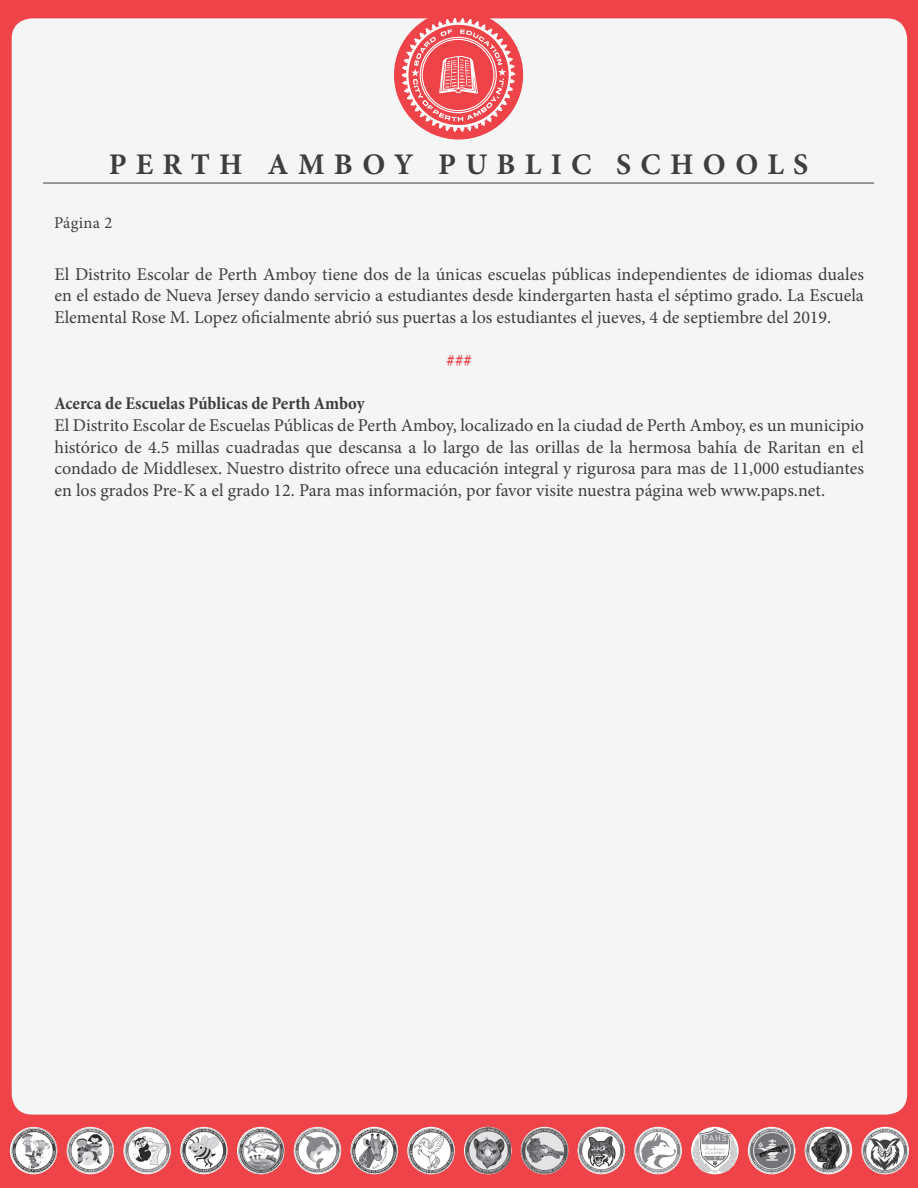
<style>
.page{position:relative;width:918px;height:1188px;background:#ee4349}
.page>*{position:absolute;margin:0;border:0;box-sizing:border-box;transform-origin:0 0}
.t1{font:700 30px "Minion Pro";letter-spacing:.31em;color:#3e3e3f}
.t2{font:18px/21.6px "Minion Pro";color:#3e3e3f;text-align:justify}
.t3{font:700 condensed 18px "Minion Pro";color:#3e3e3f}
.t4{font:700 condensed 18px "Minion Pro";color:#ee4349}
.t5{font:16.5px "Minion Pro";letter-spacing:.015em;color:#3e3e3f}
</style>
<div class="page">
<img style="left:11px;top:1128px;width:45px;height:45px">
<img style="left:181px;top:1128px;width:46px;height:45px">
<img style="left:67px;top:1128px;width:46px;height:45px">
<img style="left:238px;top:1128px;width:46px;height:46px">
<img style="left:124px;top:1128px;width:46px;height:45px">
<img style="left:294px;top:1128px;width:46px;height:45px">
<img style="left:351px;top:1128px;width:46px;height:46px">
<img style="left:579px;top:1128px;width:45px;height:45px">
<img style="left:408px;top:1128px;width:46px;height:46px">
<img style="left:805px;top:1128px;width:46px;height:45px">
<img style="left:635px;top:1128px;width:46px;height:45px">
<img style="left:521px;top:1128px;width:47px;height:46px">
<img style="left:862px;top:1128px;width:46px;height:46px">
<img style="left:465px;top:1128px;width:46px;height:46px">
<svg style="left:691px;top:1127px;width:48px;height:47px"></svg>
<img style="left:693px;top:1129px;width:44px;height:44px">
<img style="left:749px;top:1128px;width:46px;height:45px">
<div style="left:12px;top:18px;width:895px;height:1097px;background:#f4f5f5;border-radius:20px"></div>
<div style="left:394px;top:10px;width:129px;height:130px;background:#ee4349;border-radius:50%"></div>
<svg style="left:402px;top:18px;width:113px;height:114px"></svg>
<hr style="left:43px;top:183px;width:831px;height:1px;background:#3e3e3f">
<h1 class="t1" style="left:109px;top:143px;width:701px">PERTH AMBOY PUBLIC SCHOOLS</h1>
<p class="t5" style="left:54px;top:212px;width:60px">Página 2</p>
<p class="t2" style="left:54px;top:263px;width:811px">El Distrito Escolar de Perth Amboy tiene dos de la únicas escuelas públicas independientes de idiomas duales en el estado de Nueva Jersey dando servicio a estudiantes desde kindergarten hasta el séptimo grado. La Escuela Elemental Rose M. Lopez oficialmente abrió sus puertas a los estudiantes el jueves, 4 de septiembre del 2019.</p>
<p class="t4" style="left:447px;top:348px;width:27px">###</p>
<p class="t3" style="left:54px;top:391px;width:312px">Acerca de Escuelas Públicas de Perth Amboy</p>
<p class="t2" style="left:54px;top:415px;width:811px">El Distrito Escolar de Escuelas Públicas de Perth Amboy, localizado en la ciudad de Perth Amboy, es un municipio histórico de 4.5 millas cuadradas que descansa a lo largo de las orillas de la hermosa bahía de Raritan en el condado de Middlesex. Nuestro distrito ofrece una educación integral y rigurosa para mas de 11,000 estudiantes en los grados Pre-K a el grado 12. Para mas información, por favor visite nuestra página web www.paps.net.</p>
</div>
